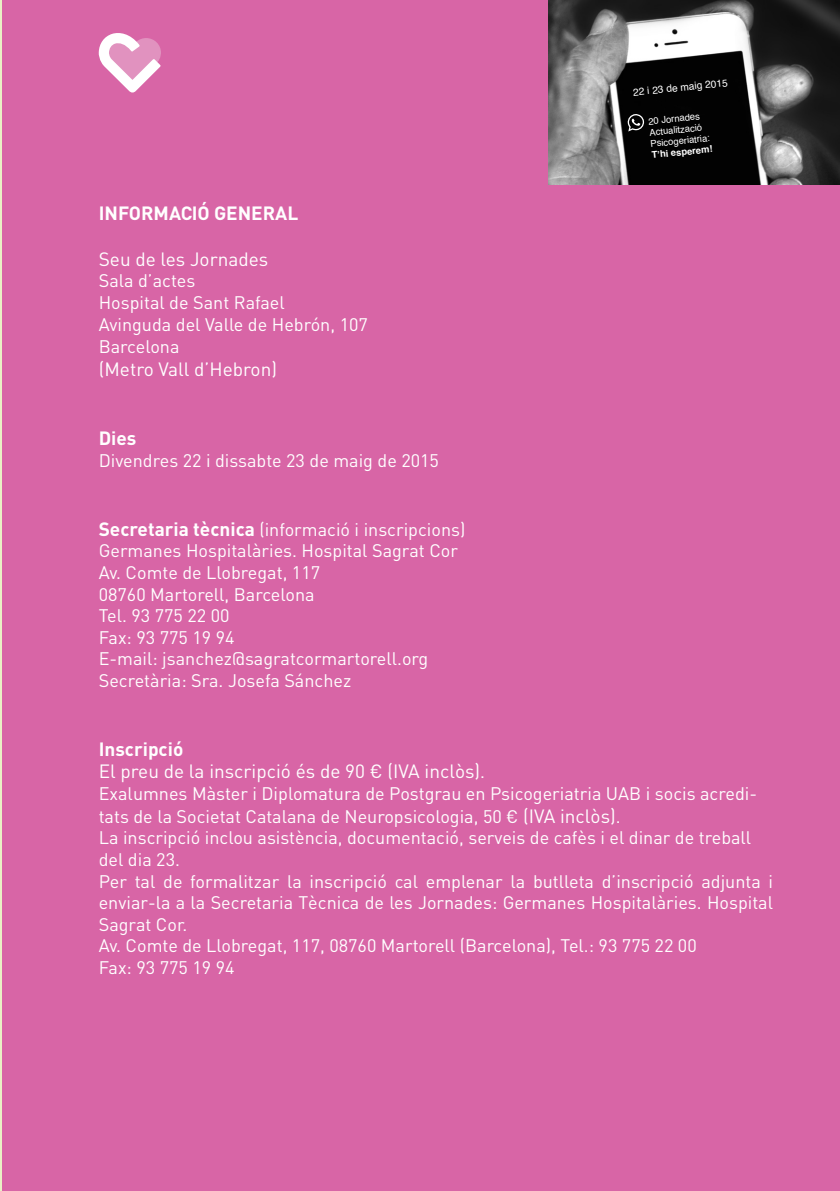
<style>
.page{position:relative;width:840px;height:1191px;background:#fff}
.page>*{position:absolute;margin:0;border:0;box-sizing:border-box;transform-origin:0 0}
.t1{font:19px "DIN";color:#fff}
.t2{font:700 19px "DIN";color:#fff}
.t3{font:18px/21.6px "DIN";color:#fff}
.t4{font:10.2px "Helvetica";color:#fff}
.t5{font:9.4px "Helvetica";color:#fff}
.t6{font:700 9.4px "Helvetica";color:#fff}
.s1{font-weight:700;font-size:19px}
.s2{font-size:18px}
.s3{font-size:19px}
</style>
<div class="page">
<div style="left:0;top:0;width:839px;height:1191px;background:#d865a6"></div>
<svg style="left:99px;top:32px;width:62px;height:61px"></svg>
<img style="left:548px;top:0;width:291px;height:184px">
<svg style="left:627px;top:114px;width:17px;height:17px"></svg>
<p class="t2" style="left:99px;top:201px;width:201px">INFORMACIÓ GENERAL</p>
<p class="t1" style="left:99px;top:247px;width:171px">Seu de les Jornades</p>
<p class="t3" style="left:99px;top:270px;width:98px">Sala d’actes</p>
<p class="t3" style="left:99px;top:291px;width:187px">Hospital de Sant Rafael</p>
<p class="t3" style="left:99px;top:313px;width:270px">Avinguda del Valle de Hebrón, 107</p>
<p class="t3" style="left:99px;top:336px;width:82px">Barcelona</p>
<p class="t1" style="left:99px;top:357px;width:180px">(Metro Vall d’Hebron)</p>
<p class="t2" style="left:99px;top:425px;width:39px">Dies</p>
<p class="t3" style="left:99px;top:450px;width:341px">Divendres 22 i dissabte 23 de maig de 2015</p>
<p class="t3" style="left:99px;top:518px;width:368px"><span class="s1">Secretaria tècnica</span> (informació i inscripcions)</p>
<p class="t3" style="left:99px;top:540px;width:360px">Germanes Hospitalàries. Hospital Sagrat Cor</p>
<p class="t3" style="left:99px;top:561px;width:223px">Av. Comte de Llobregat, 117</p>
<p class="t3" style="left:99px;top:583px;width:217px">08760 Martorell, Barcelona</p>
<p class="t3" style="left:99px;top:604px;width:132px">Tel. 93 775 22 00</p>
<p class="t3" style="left:99px;top:626px;width:137px">Fax: 93 775 19 94</p>
<p class="t3" style="left:99px;top:648px;width:331px">E-mail: jsanchez@sagratcormartorell.org</p>
<p class="t3" style="left:99px;top:669px;width:254px">Secretària: Sra. Josefa Sánchez</p>
<p class="t4" style="left:632px;top:84px;width:96px;rotate:-6deg">22 i 23 de maig 2015</p>
<p class="t5" style="left:647px;top:114px;width:53px;rotate:-6deg">20 Jornades</p>
<p class="t5" style="left:648px;top:125px;width:54px;rotate:-6deg">Actualització</p>
<p class="t5" style="left:649px;top:137px;width:61px;rotate:-6deg">Psicogeriatria:</p>
<p class="t6" style="left:650px;top:147px;width:63px;rotate:-6deg">T’hi esperem!</p>
<p class="t2" style="left:99px;top:736px;width:86px">Inscripció</p>
<p class="t1" style="left:99px;top:759px;width:387px">El preu de la inscripció és de 90 € (IVA inclòs)<span class="s2">.</span></p>
<p class="t3" style="left:99px;top:781px;width:659px;line-height:22.8px">Exalumnes Màster i Diplomatura de Postgrau en Psicogeriatria UAB i socis acredi&shy;tats de la Societat Catalana de Neuropsicologia, 50 € <span class="s3">(IVA inclòs)</span>.</p>
<p class="t3" style="left:99px;top:826px;width:653px">La inscripció inclou asistència, documentació, serveis de cafès i el dinar de treball del dia 23.</p>
<p class="t3" style="left:99px;top:870px;width:675px;text-align:justify">Per tal de formalitzar la inscripció cal emplenar la butlleta d’inscripció adjunta i enviar-la a la Secretaria Tècnica de les Jornades: Germanes Hospitalàries. Hospital Sagrat Cor.</p>
<p class="t3" style="left:99px;top:934px;width:599px">Av. Comte de Llobregat, 117, 08760 Martorell (Barcelona), Tel.: 93 775 22 00</p>
<p class="t3" style="left:99px;top:956px;width:137px">Fax: 93 775 19 94</p>
</div>
